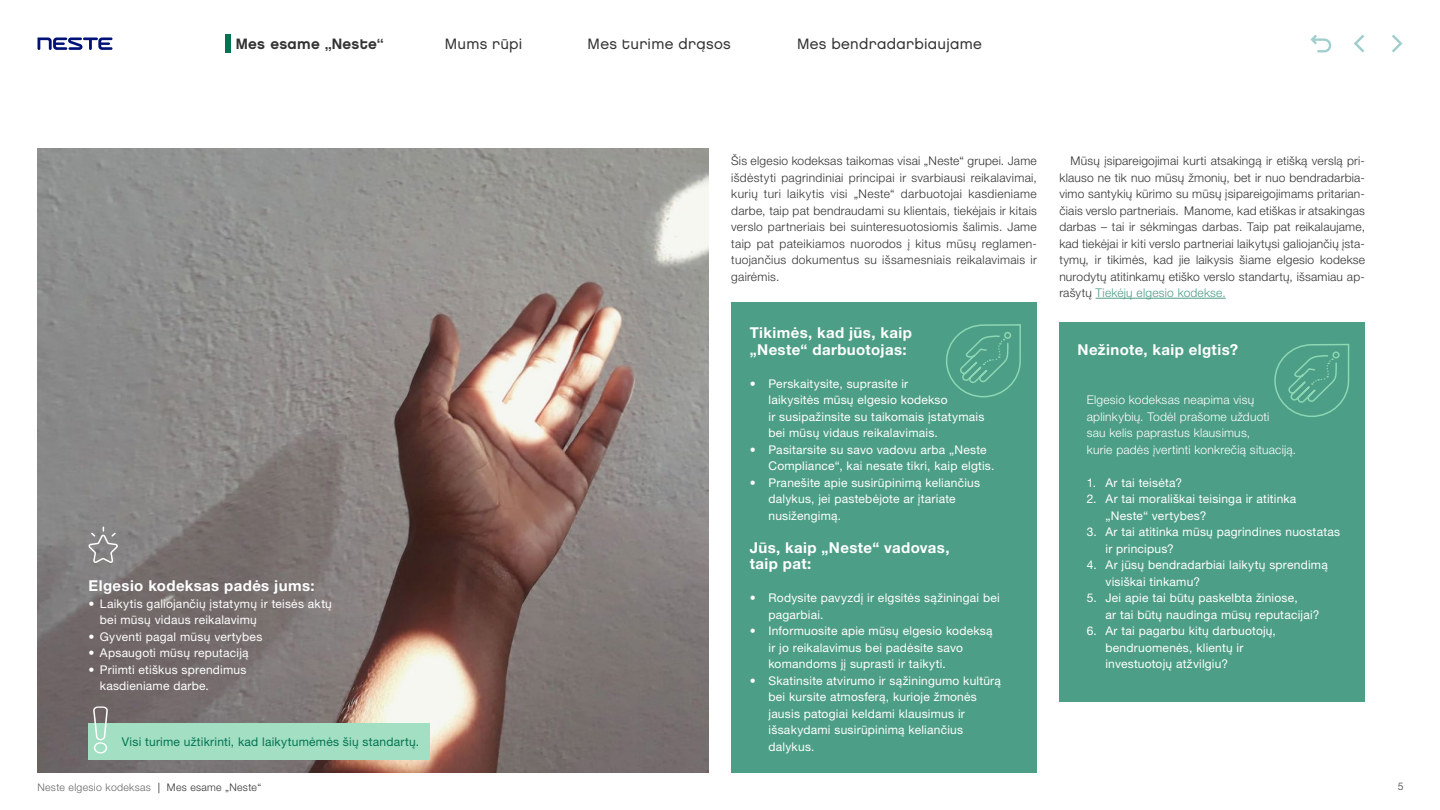
<style>
.page{position:relative;width:1440px;height:810px;background:#fff}
.page>*{position:absolute;margin:0;border:0;box-sizing:border-box;transform-origin:0 0}
.LIET_Leipäteksti{font:700 15px "Helvetica Neue World 75";letter-spacing:.025em;color:#fff}
.t1{font:15px "Chalet London Nineteen Eighty";letter-spacing:.02em;color:#333}
.BOX_OTSIKKO{font:700 15px "Helvetica Neue World 75";letter-spacing:.025em;color:#fff}
.t2{font:15px "Chalet New York Nineteen Eighty";letter-spacing:.02em;color:#333}
.BOX_LIST{font:12px/16.5px "Helvetica Neue World 55 Roman";letter-spacing:.02em;color:#fff}
.LIET_Leipäteksti_sis{font:12px/16.5px "Helvetica Neue World 45 Lt";letter-spacing:.015em;color:#333;text-align:justify}
.LIET_Leipäteksti-2{font:12px/16.5px "Helvetica Neue World 45 Lt";letter-spacing:.03em;color:#333;text-align:justify}
.LIET_Leipäteksti-3{font:12px "Helvetica Neue World 45 Lt";letter-spacing:.02em;color:#fff}
.LIET_Leipäteksti-4{font:12px "Helvetica Neue World 55 Roman";letter-spacing:.02em;color:#007452}
.Kompakti_teksti{font:10.5px "Helvetica Neue World 45 Lt";letter-spacing:.03em;color:#666}
.t3{font:10.5px "Helvetica Neue LT Std";color:#666}
.s1{color:#000}
.s2{color:#333}
.s3{color:#4d9e86}
</style>
<div class="page">
<svg style="left:1310px;top:35px;width:21px;height:17px"></svg>
<svg style="left:38px;top:38px;width:74px;height:12px"></svg>
<svg style="left:1392px;top:35px;width:10px;height:17px"></svg>
<svg style="left:1354px;top:35px;width:10px;height:17px"></svg>
<div style="left:226px;top:35px;width:5px;height:18px;background:#007452"></div>
<img style="left:38px;top:148px;width:671px;height:624px">
<div style="left:731px;top:302px;width:306px;height:470px;background:#4d9e86"></div>
<svg style="left:87px;top:526px;width:32px;height:39px"></svg>
<div style="left:88px;top:723px;width:342px;height:36px;background:#a3dfc3"></div>
<svg style="left:93px;top:706px;width:15px;height:47px"></svg>
<hr style="left:1096px;top:298px;width:130px;height:1px;background:#4d9e86">
<div style="left:1059px;top:322px;width:306px;height:380px;background:#4d9e86"></div>
<svg style="left:1274px;top:343px;width:76px;height:74px"></svg>
<div style="left:1332px;top:352px;width:8px;height:7px;border:2px solid #8cd7b4;border-radius:50%"></div>
<svg style="left:946px;top:324px;width:75px;height:74px"></svg>
<div style="left:1004px;top:332px;width:7px;height:7px;border:2px solid #8cd7b4;border-radius:50%"></div>
<p class="t2" style="left:236px;top:35px;width:149px">Mes esame „Neste“</p>
<p class="t1" style="left:445px;top:35px;width:79px">Mums rūpi</p>
<p class="t1" style="left:588px;top:35px;width:145px">Mes turime drąsos</p>
<p class="t1" style="left:797px;top:35px;width:186px">Mes bendradarbiaujame</p>
<p class="BOX_OTSIKKO" style="left:89px;top:577px;width:227px">Elgesio kodeksas padės jums:</p>
<p class="BOX_LIST" style="left:89px;top:595px;width:245px">• Laikytis galiojančių įstatymų ir teisės aktų</p>
<p class="BOX_LIST" style="left:100px;top:612px;width:158px">bei mūsų vidaus reikalavimų</p>
<p class="BOX_LIST" style="left:89px;top:628px;width:175px">• Gyventi pagal mūsų vertybes</p>
<p class="BOX_LIST" style="left:89px;top:645px;width:162px">• Apsaugoti mūsų reputaciją</p>
<p class="BOX_LIST" style="left:89px;top:661px;width:159px">• Priimti etiškus sprendimus</p>
<p class="BOX_LIST" style="left:100px;top:678px;width:111px">kasdieniame darbe.</p>
<p class="LIET_Leipäteksti-4" style="left:122px;top:734px;width:299px">Visi turime užtikrinti, kad laikytumėmės šių standartų.</p>
<p class="Kompakti_teksti" style="left:38px;top:781px;width:225px">Neste elgesio kodeksas <span class="s1">|</span> <span class="s2">Mes esame „Neste“</span></p>
<p class="LIET_Leipäteksti-2" style="left:731px;top:153px;width:307px">Šis elgesio kodeksas taikomas visai „Neste“ grupei. Jame išdėstyti pagrindiniai principai ir svarbiausi reikalavimai, kurių turi laikytis visi „Neste“ darbuotojai kasdieniame darbe, taip pat bendraudami su klientais, tiekėjais ir kitais verslo partneriais bei suinteresuotosiomis šalimis. Jame taip pat pateikiamos nuorodos į kitus mūsų reglamen&shy;tuojančius dokumentus su išsamesniais reikalavimais ir gairėmis.</p>
<p class="LIET_Leipäteksti" style="left:750px;top:324px;width:164px">Tikimės, kad jūs, kaip</p>
<p class="LIET_Leipäteksti" style="left:750px;top:341px;width:158px">„Neste“ darbuotojas:</p>
<p class="BOX_LIST" style="left:750px;top:375px;width:160px">• Perskaitysite, suprasite ir</p>
<p class="BOX_LIST" style="left:768px;top:392px;width:181px">laikysitės mūsų elgesio kodekso</p>
<p class="BOX_LIST" style="left:768px;top:408px;width:217px">ir susipažinsite su taikomais įstatymais bei mūsų vidaus reikalavimais.</p>
<p class="BOX_LIST" style="left:768px;top:441px;width:227px;text-indent:-19px">• Pasitarsite su savo vadovu arba „Neste<br>Compliance“, kai nesate tikri, kaip elgtis.</p>
<p class="BOX_LIST" style="left:768px;top:474px;width:213px;text-indent:-19px">• Pranešite apie susirūpinimą keliančius dalykus, jei pastebėjote ar įtariate nusižengimą.</p>
<p class="LIET_Leipäteksti" style="left:750px;top:539px;width:201px">Jūs, kaip „Neste“ vadovas,</p>
<p class="LIET_Leipäteksti" style="left:750px;top:555px;width:63px">taip pat:</p>
<p class="BOX_LIST" style="left:768px;top:590px;width:233px;text-indent:-19px">• Rodysite pavyzdį ir elgsitės sąžiningai bei pagarbiai.</p>
<p class="BOX_LIST" style="left:768px;top:623px;width:226px;text-indent:-19px">• Informuosite apie mūsų elgesio kodeksą ir jo reikalavimus bei padėsite savo komandoms jį suprasti ir taikyti.</p>
<p class="BOX_LIST" style="left:768px;top:672px;width:234px;text-indent:-19px">• Skatinsite atvirumo ir sąžiningumo kultūrą bei kursite atmosferą, kurioje žmonės jausis patogiai keldami klausimus ir išsakydami susirūpinimą keliančius dalykus.</p>
<p class="LIET_Leipäteksti_sis" style="left:1059px;top:153px;width:307px;text-indent:11px">Mūsų įsipareigojimai kurti atsakingą ir etišką verslą pri&shy;klauso ne tik nuo mūsų žmonių, bet ir nuo bendradarbia&shy;vimo santykių kūrimo su mūsų įsipareigojimams pritarian&shy;čiais verslo partneriais. Manome, kad etiškas ir atsakingas darbas – tai ir sėkmingas darbas. Taip pat reikalaujame, kad tiekėjai ir kiti verslo partneriai laikytųsi galiojančių įsta&shy;tymų, ir tikimės, kad jie laikysis šiame elgesio kodekse nurodytų atitinkamų etiško verslo standartų, išsamiau ap&shy;rašytų <span class="s3">Tiekėjų elgesio kodekse.</span></p>
<p class="LIET_Leipäteksti" style="left:1078px;top:341px;width:162px">Nežinote, kaip elgtis?</p>
<p class="LIET_Leipäteksti-3" style="left:1087px;top:393px;width:169px">Elgesio kodeksas neapima visų</p>
<p class="LIET_Leipäteksti-3" style="left:1087px;top:410px;width:184px">aplinkybių. Todėl prašome užduoti</p>
<p class="LIET_Leipäteksti-3" style="left:1087px;top:426px;width:165px">sau kelis paprastus klausimus,</p>
<p class="LIET_Leipäteksti-3" style="left:1087px;top:443px;width:211px">kurie padės įvertinti konkrečią situaciją.</p>
<p class="BOX_LIST" style="left:1087px;top:474px;width:97px">1. Ar tai teisėta?</p>
<p class="BOX_LIST" style="left:1087px;top:491px;width:211px">2. Ar tai morališkai teisinga ir atitinka</p>
<p class="BOX_LIST" style="left:1105px;top:507px;width:102px">„Neste“ vertybes?</p>
<p class="BOX_LIST" style="left:1087px;top:524px;width:255px">3. Ar tai atitinka mūsų pagrindines nuostatas</p>
<p class="BOX_LIST" style="left:1105px;top:540px;width:70px">ir principus?</p>
<p class="BOX_LIST" style="left:1106px;top:557px;width:224px;text-indent:-19px">4. Ar jūsų bendradarbiai laikytų sprendimą visiškai tinkamu?</p>
<p class="BOX_LIST" style="left:1087px;top:590px;width:212px">5. Jei apie tai būtų paskelbta žiniose,</p>
<p class="BOX_LIST" style="left:1105px;top:606px;width:215px">ar tai būtų naudinga mūsų reputacijai?</p>
<p class="BOX_LIST" style="left:1106px;top:623px;width:172px;text-indent:-19px">6. Ar tai pagarbu kitų darbuotojų, bendruomenės, klientų ir</p>
<p class="BOX_LIST" style="left:1105px;top:656px;width:124px">investuotojų atžvilgiu?</p>
<p class="t3" style="left:1398px;top:781px;width:7px">5</p>
</div>
